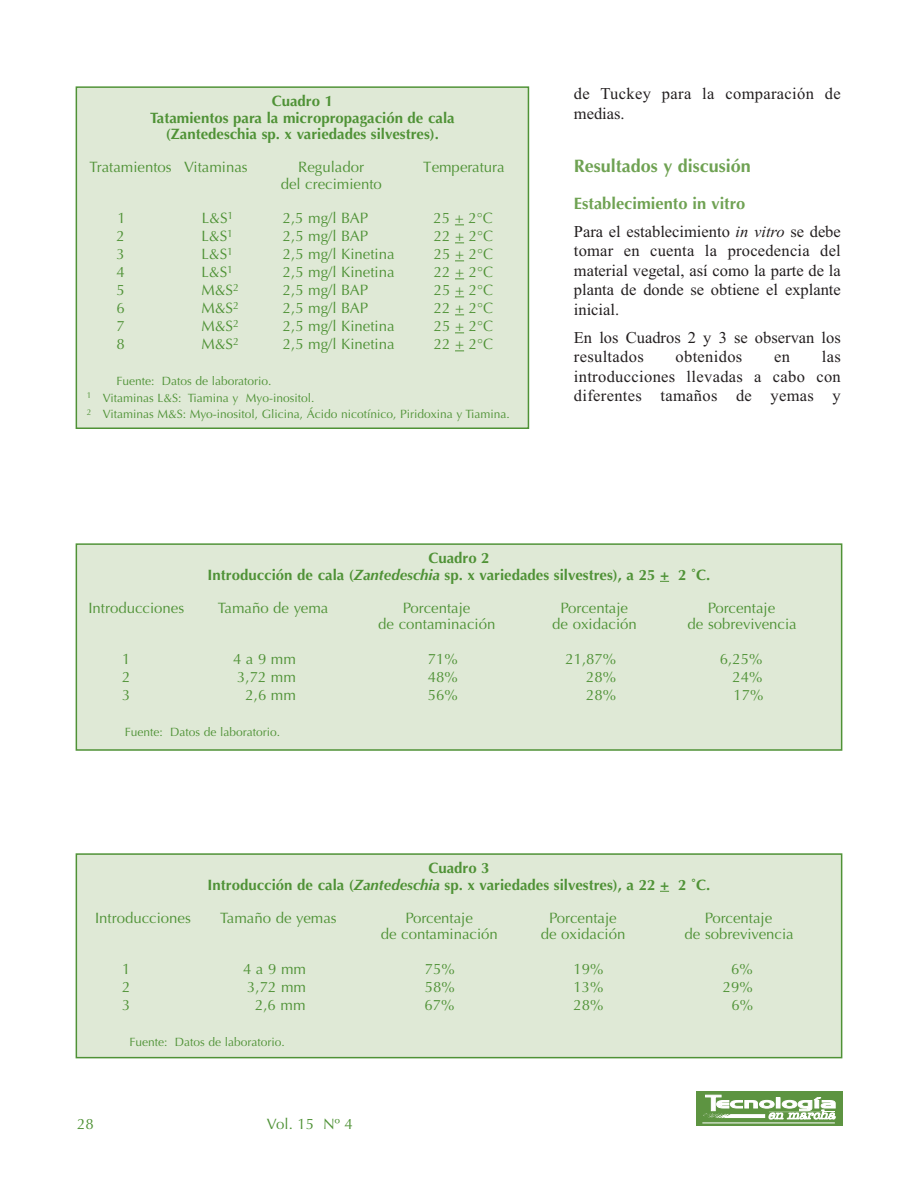
<style>
.page{position:relative;width:918px;height:1188px;background:#fff}
.page>*{position:absolute;margin:0;border:0;box-sizing:border-box;transform-origin:0 0}
.t1{font:700 18px "Optima";color:#6fa253}
.t2{font:16.5px/19.5px "Times New Roman";letter-spacing:.02em;color:#231f20;text-align:justify}
.t3{font:16.5px/19.5px "Times New Roman";color:#231f20}
.t4{font:700 16.5px "Optima";color:#6fa253}
.t5{font:15px "Optima";color:#4f9236}
.t6{font:700 15px/16.5px "Optima";color:#4f9236;text-align:center}
.t7{font:12px/16.5px "Optima";color:#4f9236}
.s1{font-style:italic}
</style>
<div class="page">
<div style="left:697px;top:1091px;width:145px;height:35px;background:#5d9441"></div>
<svg style="left:703px;top:1095px;width:133px;height:25px"></svg>
<hr style="left:702px;top:1123px;width:133px;height:1px;background:#fff">
<div style="left:77px;top:88px;width:451px;height:340px;background:#dfe9d6"></div>
<div style="left:76px;top:86px;width:453px;height:343px;border:2px solid #4f9236"></div>
<div style="left:77px;top:545px;width:764px;height:204px;background:#dfe9d6"></div>
<div style="left:76px;top:543px;width:766px;height:208px;border:2px solid #4f9236"></div>
<div style="left:77px;top:855px;width:764px;height:202px;background:#dfe9d6"></div>
<div style="left:76px;top:853px;width:766px;height:205px;border:2px solid #4f9236"></div>
<p class="t6" style="left:150px;top:93px;width:306px">Cuadro 1<br>Tatamientos para la micropropagación de cala (Zantedeschia sp. x variedades silvestres).</p>
<p class="t5" style="left:90px;top:158px;width:160px">Tratamientos Vitaminas</p>
<p class="t5" style="left:298px;top:158px;width:67px">Regulador</p>
<p class="t5" style="left:423px;top:158px;width:83px">Temperatura</p>
<p class="t5" style="left:281px;top:175px;width:103px">del crecimiento</p>
<p class="t5" style="left:118px;top:209px;width:10px">1</p>
<p class="t5" style="left:202px;top:209px;width:33px">L&amp;S<sup>1</sup></p>
<p class="t5" style="left:283px;top:209px;width:87px">2,5 mg/l BAP</p>
<p class="t5" style="left:434px;top:209px;width:61px">25 + 2°C</p>
<p class="t5" style="left:116px;top:227px;width:10px">2</p>
<p class="t5" style="left:201px;top:227px;width:33px">L&amp;S<sup>1</sup></p>
<p class="t5" style="left:283px;top:227px;width:87px">2,5 mg/l BAP</p>
<p class="t5" style="left:434px;top:227px;width:61px">22 + 2°C</p>
<p class="t5" style="left:116px;top:245px;width:10px">3</p>
<p class="t5" style="left:201px;top:245px;width:33px">L&amp;S<sup>1</sup></p>
<p class="t5" style="left:283px;top:245px;width:113px">2,5 mg/l Kinetina</p>
<p class="t5" style="left:434px;top:245px;width:61px">25 + 2°C</p>
<p class="t5" style="left:116px;top:263px;width:10px">4</p>
<p class="t5" style="left:201px;top:263px;width:33px">L&amp;S<sup>1</sup></p>
<p class="t5" style="left:283px;top:263px;width:113px">2,5 mg/l Kinetina</p>
<p class="t5" style="left:434px;top:263px;width:61px">22 + 2°C</p>
<p class="t5" style="left:116px;top:281px;width:10px">5</p>
<p class="t5" style="left:201px;top:281px;width:39px">M&amp;S<sup>2</sup></p>
<p class="t5" style="left:283px;top:281px;width:87px">2,5 mg/l BAP</p>
<p class="t5" style="left:434px;top:281px;width:61px">25 + 2°C</p>
<p class="t5" style="left:116px;top:299px;width:10px">6</p>
<p class="t5" style="left:201px;top:299px;width:39px">M&amp;S<sup>2</sup></p>
<p class="t5" style="left:283px;top:299px;width:87px">2,5 mg/l BAP</p>
<p class="t5" style="left:434px;top:299px;width:61px">22 + 2°C</p>
<p class="t5" style="left:116px;top:317px;width:10px">7</p>
<p class="t5" style="left:201px;top:317px;width:39px">M&amp;S<sup>2</sup></p>
<p class="t5" style="left:283px;top:317px;width:113px">2,5 mg/l Kinetina</p>
<p class="t5" style="left:434px;top:317px;width:61px">25 + 2°C</p>
<p class="t5" style="left:116px;top:335px;width:10px">8</p>
<p class="t5" style="left:201px;top:335px;width:39px">M&amp;S<sup>2</sup></p>
<p class="t5" style="left:283px;top:335px;width:113px">2,5 mg/l Kinetina</p>
<p class="t5" style="left:434px;top:335px;width:61px">22 + 2°C</p>
<p class="t7" style="left:87px;top:373px;width:425px;text-indent:30px">Fuente: Datos de laboratorio.<br><sup>1</sup> Vitaminas L&amp;S: Tiamina y Myo-inositol.<br><sup>2</sup> Vitaminas M&amp;S: Myo-inositol, Glicina, Ácido nicotínico, Piridoxina y Tiamina.</p>
<p class="t2" style="left:574px;top:84px;width:269px">de Tuckey para la comparación de medias.</p>
<p class="t1" style="left:574px;top:156px;width:179px">Resultados y discusión</p>
<p class="t4" style="left:574px;top:194px;width:173px">Establecimiento in vitro</p>
<p class="t2" style="left:574px;top:221px;width:269px">Para el establecimiento <span class="s1">in vitro</span> se debe tomar en cuenta la procedencia del material vegetal, así como la parte de la planta de donde se obtiene el explante inicial.</p>
<p class="t3" style="left:574px;top:327px;width:268px">En los Cuadros 2 y 3 se observan los resultados</p>
<p class="t2" style="left:574px;top:347px;width:269px;text-indent:248px">las introducciones llevadas a cabo con diferentes tamaños de yemas y</p>
<p class="t2" style="left:676px;top:347px;width:68px">obtenidos</p>
<p class="t2" style="left:774px;top:347px;width:17px">en</p>
<p class="t6" style="left:208px;top:550px;width:504px">Cuadro 2<br>Introducción de cala (<span class="s1">Zantedeschia</span> sp. x variedades silvestres), a 25 + 2 ˚C.</p>
<p class="t5" style="left:88px;top:599px;width:97px">Introducciones</p>
<p class="t5" style="left:218px;top:599px;width:112px">Tamaño de yema</p>
<p class="t5" style="left:403px;top:599px;width:69px">Porcentaje</p>
<p class="t5" style="left:561px;top:599px;width:69px">Porcentaje</p>
<p class="t5" style="left:708px;top:599px;width:69px">Porcentaje</p>
<p class="t5" style="left:378px;top:615px;width:119px">de contaminación</p>
<p class="t5" style="left:552px;top:615px;width:86px">de oxidación</p>
<p class="t5" style="left:688px;top:615px;width:111px">de sobrevivencia</p>
<p class="t5" style="left:122px;top:650px;width:10px">1</p>
<p class="t5" style="left:233px;top:650px;width:64px">4a9mm</p>
<p class="t5" style="left:428px;top:650px;width:32px">71%</p>
<p class="t5" style="left:565px;top:650px;width:52px">21,87%</p>
<p class="t5" style="left:720px;top:650px;width:44px">6,25%</p>
<p class="t5" style="left:122px;top:668px;width:10px">2</p>
<p class="t5" style="left:237px;top:668px;width:60px">3,72 mm</p>
<p class="t5" style="left:428px;top:668px;width:32px">48%</p>
<p class="t5" style="left:586px;top:668px;width:32px">28%</p>
<p class="t5" style="left:733px;top:668px;width:32px">24%</p>
<p class="t5" style="left:122px;top:686px;width:10px">3</p>
<p class="t5" style="left:246px;top:686px;width:52px">2,6 mm</p>
<p class="t5" style="left:428px;top:686px;width:32px">56%</p>
<p class="t5" style="left:586px;top:686px;width:32px">28%</p>
<p class="t5" style="left:733px;top:686px;width:32px">17%</p>
<p class="t7" style="left:125px;top:724px;width:157px">Fuente: Datos de laboratorio.</p>
<p class="t6" style="left:208px;top:860px;width:504px">Cuadro 3<br>Introducción de cala (<span class="s1">Zantedeschia</span> sp. x variedades silvestres), a 22 + 2 ˚C.</p>
<p class="t5" style="left:95px;top:909px;width:97px">Introducciones</p>
<p class="t5" style="left:220px;top:909px;width:118px">Tamaño de yemas</p>
<p class="t5" style="left:405px;top:909px;width:69px">Porcentaje</p>
<p class="t5" style="left:549px;top:909px;width:69px">Porcentaje</p>
<p class="t5" style="left:705px;top:909px;width:69px">Porcentaje</p>
<p class="t5" style="left:381px;top:925px;width:119px">de contaminación</p>
<p class="t5" style="left:541px;top:925px;width:86px">de oxidación</p>
<p class="t5" style="left:685px;top:925px;width:111px">de sobrevivencia</p>
<p class="t5" style="left:122px;top:960px;width:10px">1</p>
<p class="t5" style="left:243px;top:960px;width:64px">4a9mm</p>
<p class="t5" style="left:425px;top:960px;width:32px">75%</p>
<p class="t5" style="left:574px;top:960px;width:32px">19%</p>
<p class="t5" style="left:731px;top:960px;width:23px">6%</p>
<p class="t5" style="left:122px;top:978px;width:10px">2</p>
<p class="t5" style="left:247px;top:978px;width:60px">3,72 mm</p>
<p class="t5" style="left:425px;top:978px;width:32px">58%</p>
<p class="t5" style="left:574px;top:978px;width:32px">13%</p>
<p class="t5" style="left:723px;top:978px;width:32px">29%</p>
<p class="t5" style="left:122px;top:996px;width:10px">3</p>
<p class="t5" style="left:255px;top:996px;width:52px">2,6 mm</p>
<p class="t5" style="left:424px;top:996px;width:32px">67%</p>
<p class="t5" style="left:574px;top:996px;width:32px">28%</p>
<p class="t5" style="left:732px;top:996px;width:23px">6%</p>
<p class="t7" style="left:130px;top:1033px;width:157px">Fuente: Datos de laboratorio.</p>
<p class="t5" style="left:77px;top:1115px;width:18px">28</p>
<p class="t5" style="left:267px;top:1115px;width:87px">Vol. 15 Nº 4</p>
</div>
